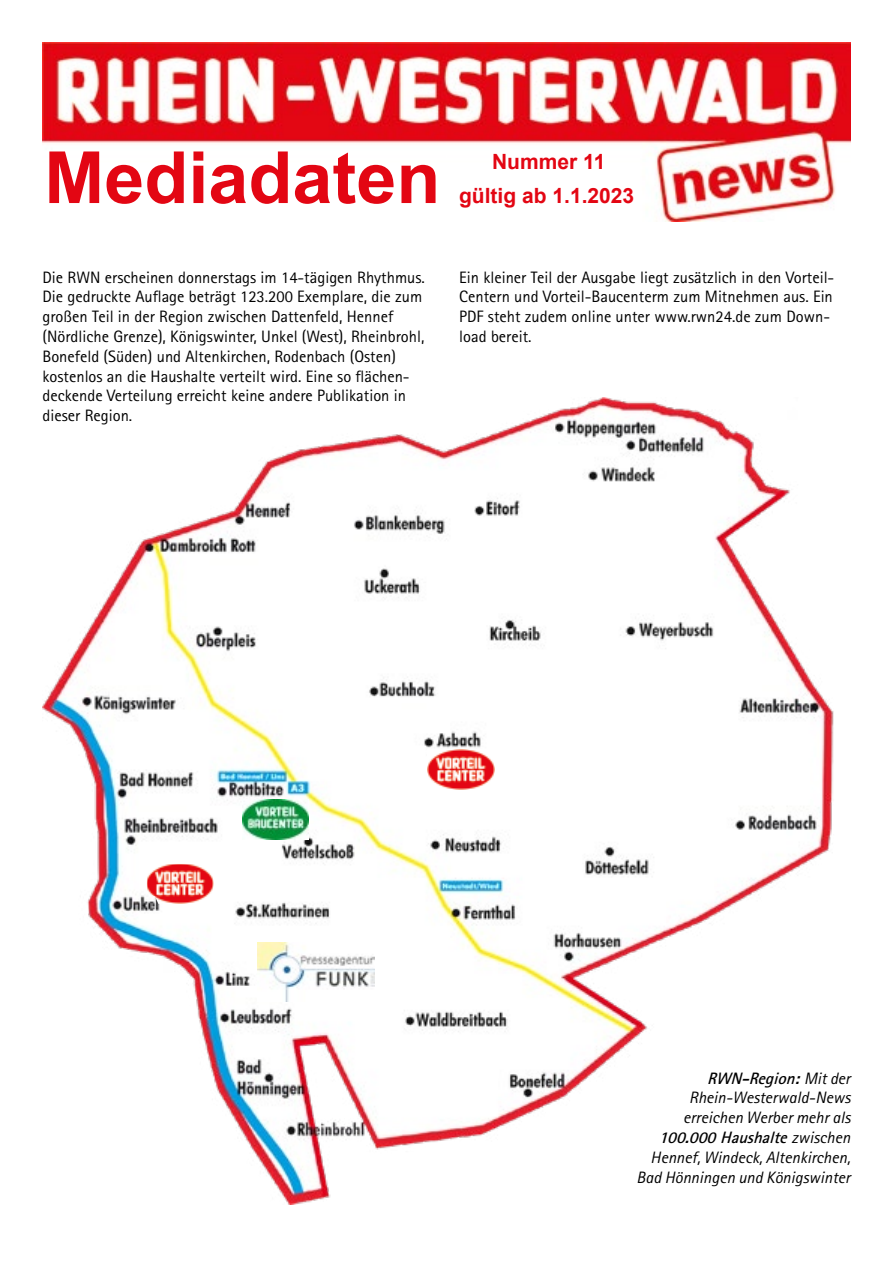
<style>
.page{position:relative;width:893px;height:1263px;background:#fff}
.page>*{position:absolute;margin:0;border:0;box-sizing:border-box;transform-origin:0 0}
.t1{font:700 72px "Arial";color:#e30613}
.t2{font:700 21px "Arial";color:#e30613}
.t3{font:16.5px/19.8px "Rotis Sans Serif";color:#000}
.t4{font:italic 16.5px/19.8px "Rotis Sans Serif";color:#000;text-align:right}
.s1{font-weight:700}
</style>
<div class="page">
<img style="left:43px;top:397px;width:791px;height:807px">
<img style="left:147px;top:864px;width:67px;height:40px">
<img style="left:258px;top:943px;width:116px;height:58px">
<img style="left:428px;top:749px;width:66px;height:40px">
<img style="left:242px;top:799px;width:67px;height:40px">
<img style="left:43px;top:43px;width:807px;height:179px">
<h1 class="t1" style="left:44px;top:130px;width:398px">Mediadaten</h1>
<p class="t2" style="left:492px;top:148px;width:115px">Nummer 11</p>
<p class="t2" style="left:459px;top:182px;width:177px">gültig ab 1.1.2023</p>
<p class="t3" style="left:43px;top:267px;width:384px">Die RWN erscheinen donnerstags im 14-tägigen Rhythmus.<br>Die gedruckte Auflage beträgt 123.200 Exemplare, die zum großen Teil in der Region zwischen Dattenfeld, Hennef (Nördliche Grenze), Königswinter, Unkel (West), Rheinbrohl, Bonefeld (Süden) und Altenkirchen, Rodenbach (Osten) kostenlos an die Haushalte verteilt wird. Eine so flächen&shy;deckende Verteilung erreicht keine andere Publikation in dieser Region.</p>
<p class="t3" style="left:459px;top:267px;width:377px">Ein kleiner Teil der Ausgabe liegt zusätzlich in den Vorteil-Centern und Vorteil-Baucenterm zum Mitnehmen aus. Ein PDF steht zudem online unter www.rwn24.de zum Down&shy;load bereit.</p>
<p class="t4" style="left:637px;top:1068px;width:215px"><span class="s1">RWN-Region:</span>Mi t de r<br>Rhein-Westerwald-News erreichen Werber mehr als<br><span class="s1">100.000Haushalte</span>z w is c h e n<br>Hennef, Windeck, Altenkirchen,<br>Bad Hönningen und Königswinter</p>
</div>
